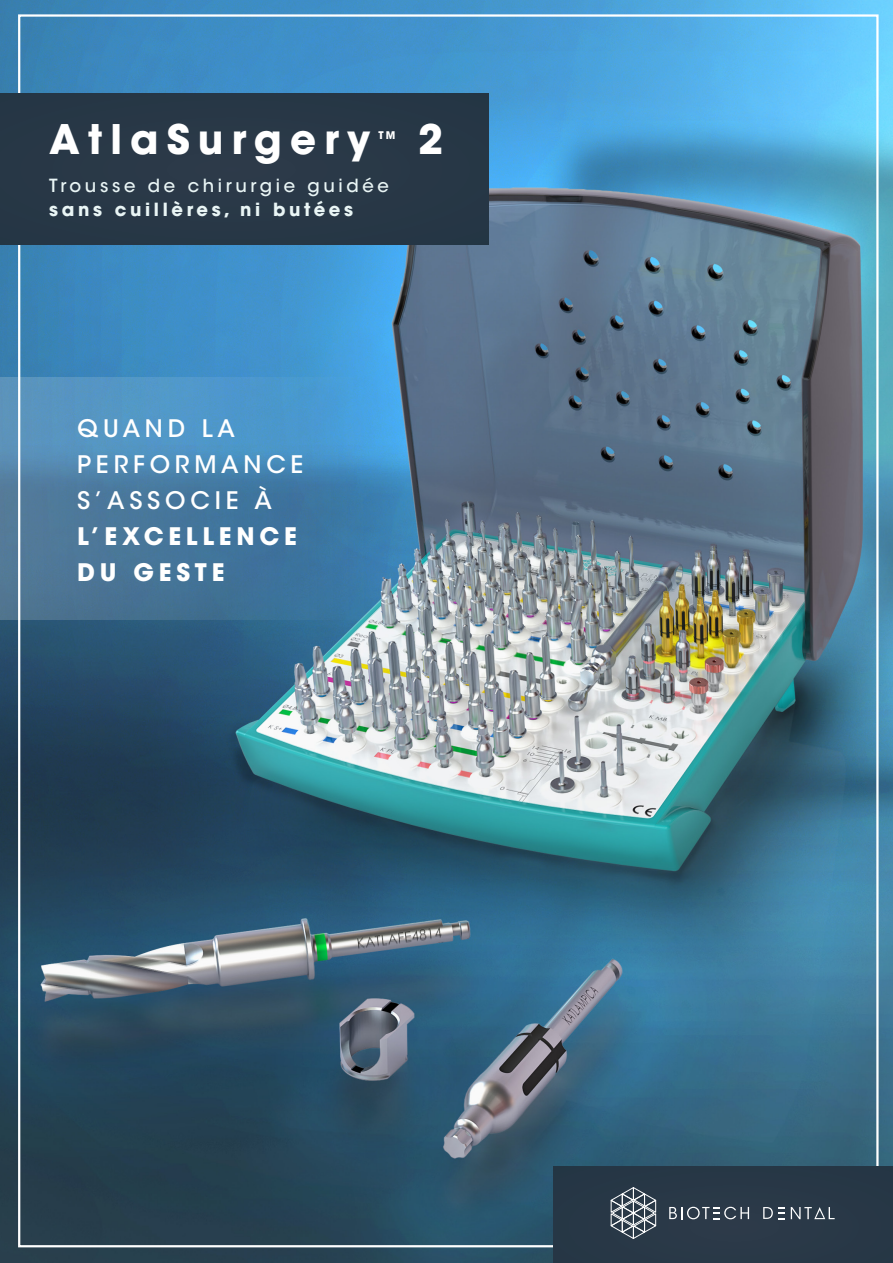
<style>
.page{position:relative;width:893px;height:1263px;background:#fff}
.page>*{position:absolute;margin:0;border:0;box-sizing:border-box;transform-origin:0 0}
.t1{font:700 40.5px "ITC Avant Garde Std";letter-spacing:.2em;color:#fff}
.t2{font:500 24px "ITC Avant Garde Std";letter-spacing:.2em;color:#fff}
.t3{font:700 24px "ITC Avant Garde Std";letter-spacing:.2em;color:#fff}
.t4{font:500 18px "ITC Avant Garde Std";letter-spacing:.2em;color:#e9f5f5}
.t5{font:700 18px "ITC Avant Garde Std";letter-spacing:.2em;color:#e9f5f5}
.t6{font:700 10.5px "ITC Avant Garde Std";color:#fff}
</style>
<div class="page">
<img style="left:0;top:0;width:893px;height:1263px">
<svg style="left:0;top:377px;width:643px;height:243px;background:#5681a2"></svg>
<div style="left:554px;top:1166px;width:339px;height:97px;background:#283746"></div>
<svg style="left:669px;top:1207px;width:80px;height:12px"></svg>
<svg style="left:791px;top:1207px;width:44px;height:12px"></svg>
<svg style="left:763px;top:1207px;width:22px;height:12px"></svg>
<svg style="left:611px;top:1187px;width:45px;height:52px"></svg>
<div style="left:0;top:94px;width:489px;height:150px;background:#283746"></div>
<p class="t1" style="left:49px;top:113px;width:323px">AtlaSurgery</p>
<p class="t6" style="left:379px;top:128px;width:18px">TM</p>
<p class="t1" style="left:418px;top:113px;width:27px">2</p>
<p class="t4" style="left:49px;top:174px;width:341px">Trousse de chirurgie guidée</p>
<p class="t5" style="left:49px;top:198px;width:305px">sans cuillères, ni butées</p>
<p class="t2" style="left:77px;top:413px;width:159px">QUAND LA</p>
<p class="t2" style="left:77px;top:449px;width:228px">PERFORMANCE</p>
<p class="t2" style="left:77px;top:485px;width:196px">S’ASSOCIE À</p>
<p class="t3" style="left:77px;top:520px;width:221px">L’EXCELLENCE</p>
<p class="t3" style="left:77px;top:556px;width:149px">DU GESTE</p>
</div>
